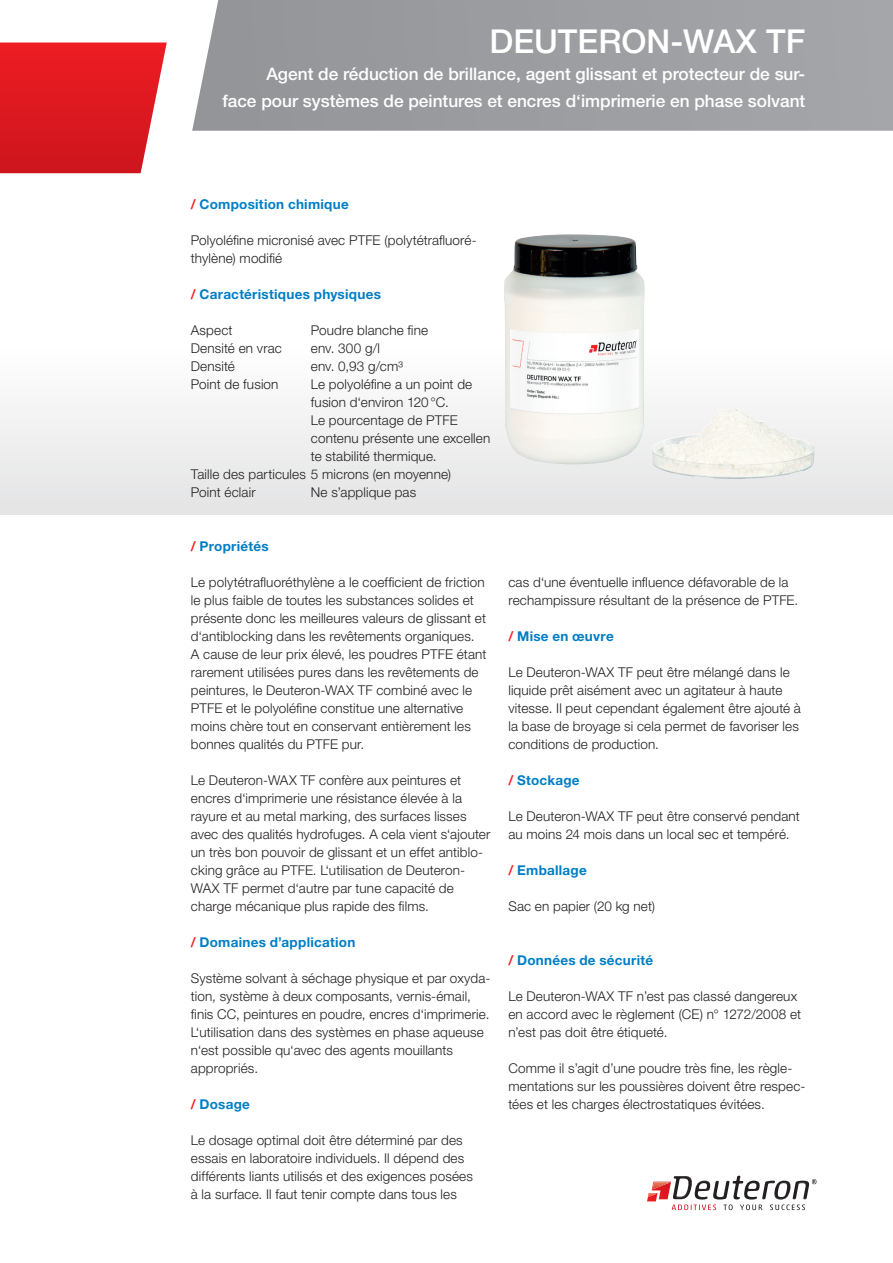
<style>
.page{position:relative;width:893px;height:1263px;background:#fff}
.page>*{position:absolute;margin:0;border:0;box-sizing:border-box;transform-origin:0 0}
.t1{font:500 33px "Helvetica Neue LT Std";color:#fff}
.t2{font:500 17.25px/27px "Helvetica Neue LT Std";color:#fff;text-align:right}
.t3{font:300 13.5px/18px "Helvetica Neue LT Std";letter-spacing:.01em;color:#231f20}
.t4{font:700 13.5px "Helvetica Neue LT Std";letter-spacing:.02em;color:#007ec5}
.s1{color:#ee1d23}
</style>
<div class="page">
<div style="left:0;top:160px;width:893px;height:355px;background:linear-gradient(to bottom,#fff,#ebebec)"></div>
<img style="left:504px;top:234px;width:311px;height:245px">
<svg style="left:0;top:43px;width:167px;height:130px;background:#e02b31"></svg>
<svg style="left:192px;top:0;width:701px;height:131px;background:#9d9fa2"></svg>
<svg style="left:647px;top:1176px;width:169px;height:34px"></svg>
<h1 class="t1" style="left:489px;top:22px;width:317px">DEUTERON-WAX TF</h1>
<p class="t2" style="left:222px;top:61px;width:584px">Agent de réduction de brillance, agent glissant et protecteur de sur-<br>face pour systèmes de peintures et encres d‘imprimerie en phase solvant</p>
<p class="t4" style="left:191px;top:196px;width:159px"><span class="s1">/</span> Composition chimique</p>
<p class="t3" style="left:191px;top:231px;width:287px">Polyoléfine micronisé avec PTFE (polytétrafluoré&shy;thylène) modifié</p>
<p class="t4" style="left:191px;top:286px;width:192px"><span class="s1">/</span> Caractéristiques physiques</p>
<p class="t3" style="left:191px;top:321px;width:43px">Aspect</p>
<p class="t3" style="left:311px;top:321px;width:119px">Poudre blanche fine</p>
<p class="t3" style="left:191px;top:339px;width:92px">Densité en vrac</p>
<p class="t3" style="left:311px;top:339px;width:71px">env. 300 g/l</p>
<p class="t3" style="left:191px;top:357px;width:46px">Densité</p>
<p class="t3" style="left:311px;top:357px;width:94px">env. 0,93 g/cm³</p>
<p class="t3" style="left:191px;top:375px;width:89px">Point de fusion</p>
<p class="t3" style="left:311px;top:375px;width:163px">Le polyoléfine a un point de</p>
<p class="t3" style="left:311px;top:393px;width:139px">fusion d‘environ 120°C.</p>
<p class="t3" style="left:311px;top:411px;width:148px">Le pourcentage de PTFE</p>
<p class="t3" style="left:311px;top:429px;width:181px">contenu présente une excellen</p>
<p class="t3" style="left:311px;top:447px;width:127px">te stabilité thermique.</p>
<p class="t3" style="left:191px;top:465px;width:262px">Taille des particules 5 microns (en moyenne)</p>
<p class="t3" style="left:191px;top:483px;width:66px">Point éclair</p>
<p class="t3" style="left:311px;top:483px;width:107px">Ne s’applique pas</p>
<p class="t4" style="left:191px;top:538px;width:79px"><span class="s1">/</span> Propriétés</p>
<p class="t3" style="left:191px;top:573px;width:297px">Le polytétrafluoréthylène a le coefficient de friction le plus faible de toutes les substances solides et présente donc les meilleures valeurs de glissant et d‘antiblocking dans les revêtements organiques.<br>A cause de leur prix élevé, les poudres PTFE étant rarement utilisées pures dans les revêtements de peintures, le Deuteron-WAX TF combiné avec le PTFE et le polyoléfine constitue une alternative moins chère tout en conservant entièrement les bonnes qualités du PTFE pur.</p>
<p class="t3" style="left:191px;top:771px;width:301px">Le Deuteron-WAX TF confère aux peintures et encres d‘imprimerie une résistance élevée à la rayure et au metal marking, des surfaces lisses avec des qualités hydrofuges. A cela vient s‘ajouter un très bon pouvoir de glissant et un effet antiblo&shy;cking grâce au PTFE. L‘utilisation de Deuteron-WAX TF permet d‘autre par tune capacité de charge mécanique plus rapide des films.</p>
<p class="t4" style="left:191px;top:934px;width:166px"><span class="s1">/</span> Domaines d’application</p>
<p class="t3" style="left:191px;top:969px;width:301px">Système solvant à séchage physique et par oxyda&shy;tion, système à deux composants, vernis-émail, finis CC, peintures en poudre, encres d‘imprimerie.<br>L‘utilisation dans des systèmes en phase aqueuse n‘est possible qu‘avec des agents mouillants appropriés.</p>
<p class="t4" style="left:191px;top:1096px;width:61px"><span class="s1">/</span> Dosage</p>
<p class="t3" style="left:191px;top:1131px;width:284px">Le dosage optimal doit être déterminé par des essais en laboratoire individuels. Il dépend des différents liants utilisés et des exigences posées à la surface. Il faut tenir compte dans tous les</p>
<p class="t3" style="left:508px;top:573px;width:291px">cas d‘une éventuelle influence défavorable de la rechampissure résultant de la présence de PTFE.</p>
<p class="t4" style="left:508px;top:628px;width:107px"><span class="s1">/</span> Mise en œuvre</p>
<p class="t3" style="left:508px;top:663px;width:294px">Le Deuteron-WAX TF peut être mélangé dans le liquide prêt aisément avec un agitateur à haute vitesse. Il peut cependant également être ajouté à la base de broyage si cela permet de favoriser les conditions de production.</p>
<p class="t4" style="left:508px;top:772px;width:73px"><span class="s1">/</span> Stockage</p>
<p class="t3" style="left:508px;top:807px;width:293px">Le Deuteron-WAX TF peut être conservé pendant au moins 24 mois dans un local sec et tempéré.</p>
<p class="t4" style="left:508px;top:862px;width:80px"><span class="s1">/</span> Emballage</p>
<p class="t3" style="left:508px;top:897px;width:148px">Sac en papier (20 kg net)</p>
<p class="t4" style="left:508px;top:952px;width:146px"><span class="s1">/</span> Données de sécurité</p>
<p class="t3" style="left:508px;top:987px;width:294px">Le Deuteron-WAX TF n’est pas classé dangereux en accord avec le règlement (CE) n° 1272/2008 et n’est pas doit être étiqueté.</p>
<p class="t3" style="left:508px;top:1059px;width:298px">Comme il s’agit d’une poudre très fine, les règle&shy;mentations sur les poussières doivent être respec&shy;tées et les charges électrostatiques évitées.</p>
</div>
